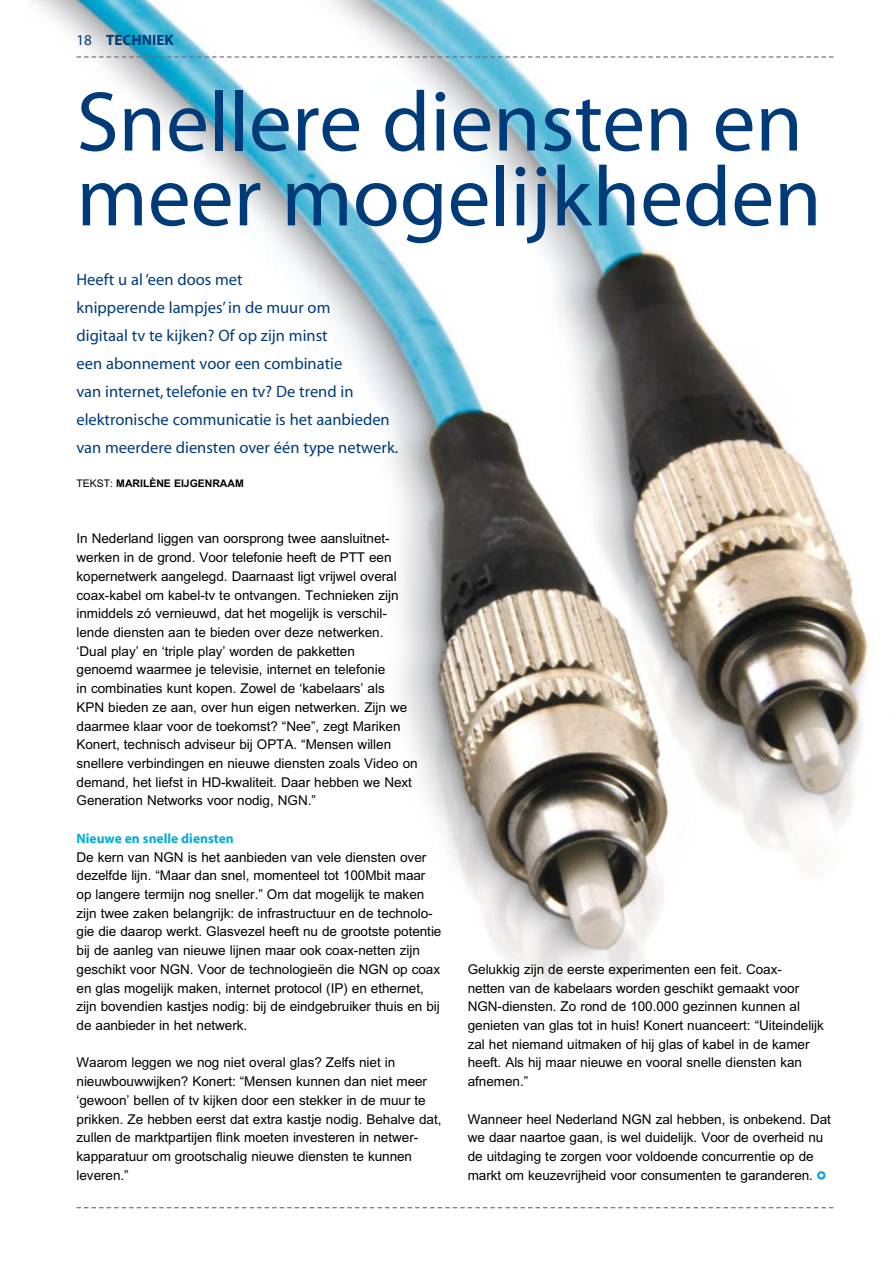
<style>
.page{position:relative;width:893px;height:1263px;background:#fff}
.page>*{position:absolute;margin:0;border:0;box-sizing:border-box;transform-origin:0 0}
.t1{font:85.5px/74.8px "Myriad MM 400 600";color:#003b79}
.t2{font:16.5px/28px "Myriad MM 400 600";color:#003b79}
.t3{font:15px "Myriad MM 700 600";color:#003b79}
.t4{font:13.5px/18.8px "M Arial";letter-spacing:-.005em;color:#000}
.t5{font:13.5px "Myriad MM 700 600";color:#00acd6}
.t6{font:700 10.5px "M Arial";letter-spacing:-.005em;color:#000}
.s1{font-family:"Myriad MM 400 600"}
.s2{font-weight:400}
</style>
<div class="page">
<img style="left:30px;top:0;width:839px;height:1209px">
<svg style="left:77px;top:1207px;width:756px;height:1px"></svg>
<svg style="left:77px;top:56px;width:756px;height:2px"></svg>
<div style="left:817px;top:1171px;width:9px;height:8px;border:2px solid #00acd6;border-radius:50%"></div>
<p class="t3" style="left:77px;top:33px;width:98px"><span class="s1">18</span> TECHNIEK</p>
<h1 class="t1" style="left:77px;top:89px;width:747px">Snellere diensten en meer mogelijkheden</h1>
<p class="t2" style="left:77px;top:266px;width:323px">Heeft u al ‘een doos met<br>knipperende lampjes’ in de muur om<br>digitaal tv te kijken? Of op zijn minst<br>een abonnement voor een combinatie<br>van internet, telefonie en tv? De trend in elektronische communicatie is het aanbieden van meerdere diensten over één type netwerk.</p>
<p class="t6" style="left:77px;top:477px;width:169px"><span class="s2">TEKST:</span> MARILÈNE EIJGENRAAM</p>
<p class="t4" style="left:77px;top:529px;width:343px">In Nederland liggen van oorsprong twee aansluitnet&shy;werken in de grond. Voor telefonie heeft de PTT een kopernetwerk aangelegd. Daarnaast ligt vrijwel overal coax-kabel om kabel-tv te ontvangen. Technieken zijn inmiddels zó vernieuwd, dat het mogelijk is verschil&shy;lende diensten aan te bieden over deze netwerken.<br>‘Dual play’ en ‘triple play’ worden de pakketten<br>genoemd waarmee je televisie, internet en telefonie<br>in combinaties kunt kopen. Zowel de ‘kabelaars’ als<br>KPN bieden ze aan, over hun eigen netwerken. Zijn we daarmee klaar voor de toekomst? “Nee”, zegt Mariken Konert, technisch adviseur bij OPTA. “Mensen willen snellere verbindingen en nieuwe diensten zoals Video on demand, het liefst in HD-kwaliteit. Daar hebben we Next Generation Networks voor nodig, NGN.”</p>
<p class="t5" style="left:77px;top:832px;width:159px">Nieuwe en snelle diensten</p>
<p class="t4" style="left:77px;top:847px;width:366px">De kern van NGN is het aanbieden van vele diensten over dezelfde lijn. “Maar dan snel, momenteel tot 100Mbit maar op langere termijn nog sneller.” Om dat mogelijk te maken zijn twee zaken belangrijk: de infrastructuur en de technolo&shy;gie die daarop werkt. Glasvezel heeft nu de grootste potentie bij de aanleg van nieuwe lijnen maar ook coax-netten zijn geschikt voor NGN. Voor de technologieën die NGN op coax en glas mogelijk maken, internet protocol (IP) en ethernet, zijn bovendien kastjes nodig: bij de eindgebruiker thuis en bij de aanbieder in het netwerk.</p>
<p class="t4" style="left:77px;top:1053px;width:366px">Waarom leggen we nog niet overal glas? Zelfs niet in nieuwbouwwijken? Konert: “Mensen kunnen dan niet meer ‘gewoon’ bellen of tv kijken door een stekker in de muur te prikken. Ze hebben eerst dat extra kastje nodig. Behalve dat, zullen de marktpartijen flink moeten investeren in netwer&shy;kapparatuur om grootschalig nieuwe diensten te kunnen leveren.”</p>
<p class="t4" style="left:468px;top:960px;width:358px">Gelukkig zijn de eerste experimenten een feit. Coax-<br>netten van de kabelaars worden geschikt gemaakt voor NGN-diensten. Zo rond de 100.000 gezinnen kunnen al genieten van glas tot in huis! Konert nuanceert: “U iteindelijk zal het niemand uitmaken of hij glas of kabel in de kamer heeft. Als hij maar nieuwe en vooral snelle diensten kan afnemen.”</p>
<p class="t4" style="left:468px;top:1109px;width:365px">Wanneer heel Nederland NGN zal hebben, is onbekend. Dat we daar naartoe gaan, is wel duidelijk. Voor de overheid nu de uitdaging te zorgen voor voldoende concurrentie op de markt om keuzevrijheid voor consumenten te garanderen.</p>
</div>
